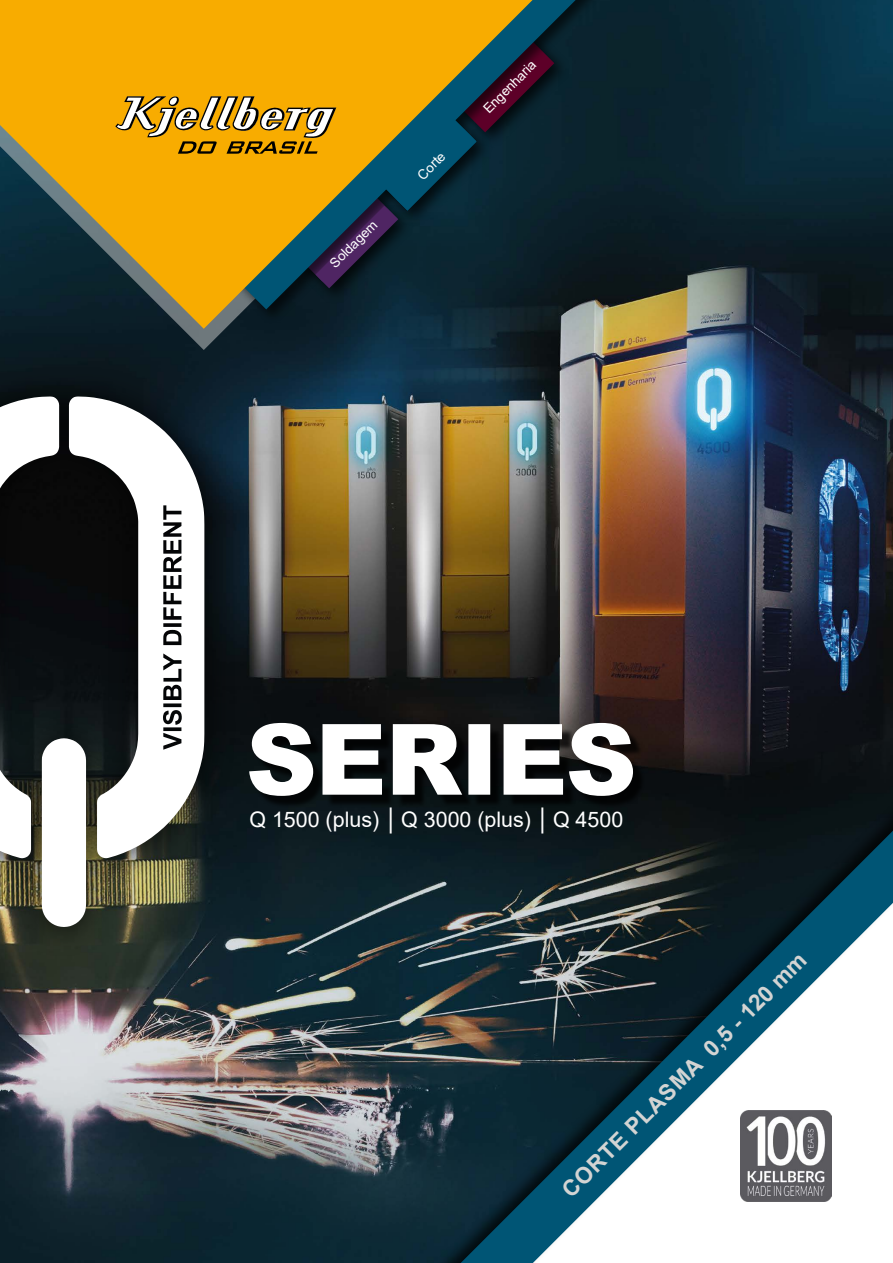
<style>
.page{position:relative;width:893px;height:1263px;background:#fff}
.page>*{position:absolute;margin:0;border:0;box-sizing:border-box;transform-origin:0 0}
.t1{font:700 22.5px "Arial";color:#d3d4d3}
.t2{font:21.45px "Arial";color:#fff}
.t3{font:13.5px "Arial";color:#fff}
</style>
<div class="page">
<img style="left:0;top:0;width:893px;height:1263px">
<div style="left:0;top:365px;width:237px;height:593px;background:#000;opacity:.75"></div>
<svg style="left:0;top:396px;width:86px;height:531px"></svg>
<svg style="left:69px;top:396px;width:136px;height:462px"></svg>
<svg style="left:0;top:0;width:690px;height:350px;background:#2f3c3b"></svg>
<div style="left:0;top:0;width:681px;height:324px;background:#000;opacity:.6"></div>
<svg style="left:532px;top:0;width:44px;height:309px;background:#092430"></svg>
<svg style="left:0;top:0;width:532px;height:329px;background:#886e1e"></svg>
<div style="left:200px;top:736px;width:693px;height:527px;background:#000;opacity:.75"></div>
<svg style="left:461px;top:831px;width:432px;height:432px"></svg>
<img style="left:740px;top:1110px;width:91px;height:91px">
<div style="left:254px;top:727px;width:391px;height:81px;background:#000;opacity:.75"></div>
<svg style="left:249px;top:723px;width:384px;height:73px"></svg>
<svg style="left:115px;top:26px;width:439px;height:262px;background:#927622"></svg>
<p class="t3" style="left:325px;top:259px;width:62px;rotate:-45deg">Soldagem</p>
<p class="t3" style="left:413px;top:171px;width:35px;rotate:-45deg">Corte</p>
<p class="t3" style="left:479px;top:104px;width:69px;rotate:-45deg">Engenharia</p>
<p class="t2" style="left:249px;top:805px;width:375px">Q 1500 (plus) │Q 3000 (plus) │Q 4500</p>
<p class="t1" style="left:555px;top:1182px;width:337px;rotate:-45deg">CORTE PLASMA 0,5 - 120 mm</p>
</div>
